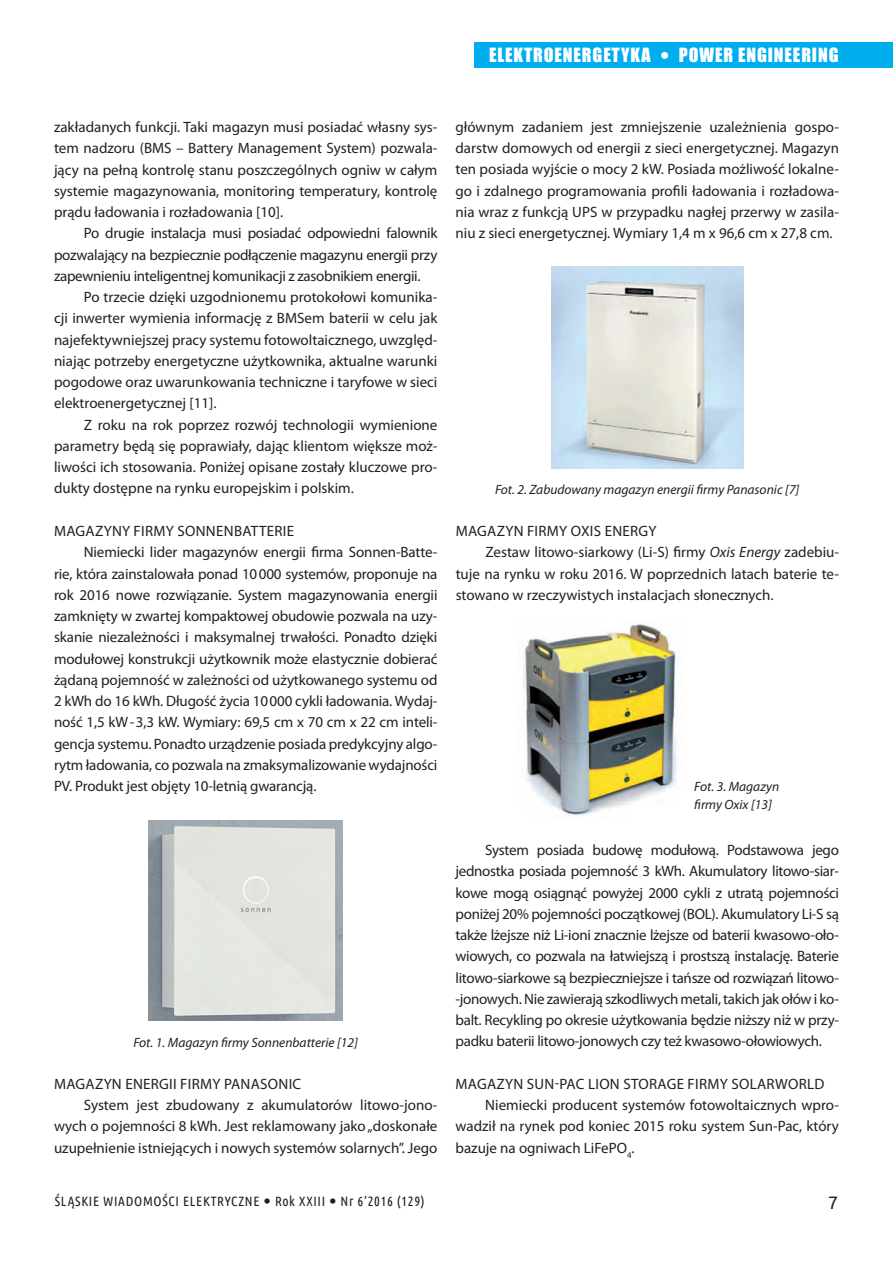
<style>
.page{position:relative;width:893px;height:1263px;background:#fff}
.page>*{position:absolute;margin:0;border:0;box-sizing:border-box;transform-origin:0 0}
.t1{font:18px "Impact";letter-spacing:.05em;color:#fff}
.t2{font:18px "Ubuntu";color:#231f20}
.t3{font:15px/21.3px "Myriad Pro";letter-spacing:-.01em;color:#231f20;text-align:justify}
.t4{font:italic 13.5px/18px "Myriad Pro";color:#231f20}
.t5{font:13.5px "Ubuntu Condensed";letter-spacing:.05em;color:#231f20}
.s1{font-style:italic}
</style>
<div class="page">
<div style="left:474px;top:42px;width:419px;height:26px;background:#00aeef"></div>
<img style="left:149px;top:821px;width:194px;height:200px">
<img style="left:551px;top:267px;width:192px;height:201px">
<img style="left:522px;top:624px;width:156px;height:195px">
<p class="t1" style="left:489px;top:41px;width:163px">ELEKTROENERGETYKA</p>
<p class="t1" style="left:679px;top:41px;width:161px">POWER ENGINEERING</p>
<p class="t3" style="left:54px;top:116px;width:385px">zakładanych funkcji. Taki magazyn musi posiadać własny sys&shy;tem nadzoru (BMS – Battery Management System) pozwala&shy;jący na pełną kontrolę stanu poszczególnych ogniw w całym systemie magazynowania, monitoring temperatury, kontrolę prądu ładowania i rozładowania [10].</p>
<p class="t3" style="left:54px;top:222px;width:385px;text-indent:30px">Po drugie instalacja musi posiadać odpowiedni falownik pozwalający na bezpiecznie podłączenie magazynu energii przy zapewnieniu inteligentnej komunikacji z zasobnikiem energii.</p>
<p class="t3" style="left:54px;top:286px;width:385px;text-indent:30px">Po trzecie dzięki uzgodnionemu protokołowi komunika&shy;cji inwerter wymienia informację z BMSem baterii w celu jak najefektywniejszej pracy systemu fotowoltaicznego, uwzględ&shy;niając potrzeby energetyczne użytkownika, aktualne warunki pogodowe oraz uwarunkowania techniczne i taryfowe w sieci elektroenergetycznej [11].</p>
<p class="t3" style="left:54px;top:414px;width:385px;text-indent:30px">Z roku na rok poprzez rozwój technologii wymienione parametry będą się poprawiały, dając klientom większe moż&shy;liwości ich stosowania. Poniżej opisane zostały kluczowe pro&shy;dukty dostępne na rynku europejskim i polskim.</p>
<p class="t3" style="left:54px;top:520px;width:16px">Magaz</p>
<p class="t3" style="left:104px;top:520px;width:39px">ynyfirm</p>
<p class="t3" style="left:166px;top:520px;width:29px">y Sonnenbatterie</p>
<p class="t3" style="left:84px;top:541px;width:355px">Niemiecki lider magazynów energii firma Sonnen-Batte-</p>
<p class="t3" style="left:54px;top:563px;width:385px">rie, która zainstalowała ponad 10000 systemów, proponuje na</p>
<p class="t3" style="left:54px;top:584px;width:385px">rok 2016 nowe rozwiązanie. System magazynowania energii</p>
<p class="t3" style="left:54px;top:605px;width:385px">zamknięty w zwartej kompaktowej obudowie pozwala na uzy-</p>
<p class="t3" style="left:54px;top:626px;width:385px">skanie niezależności i maksymalnej trwałości. Ponadto dzięki</p>
<p class="t3" style="left:54px;top:648px;width:385px">modułowej konstrukcji użytkownik może elastycznie dobierać</p>
<p class="t3" style="left:54px;top:669px;width:385px">żądaną pojemność w zależności od użytkowanego systemu od</p>
<p class="t3" style="left:54px;top:690px;width:385px">2 kWh do 16 kWh. Długość życia 10000 cykli ładowania. Wydaj-</p>
<p class="t3" style="left:54px;top:711px;width:385px">ność 1,5 kW-3,3 kW. Wymiary: 69,5 cm x 70 cm x 22 cm inteli-</p>
<p class="t3" style="left:54px;top:733px;width:385px">gencja systemu. Ponadto urządzenie posiada predykcyjny algo-</p>
<p class="t3" style="left:54px;top:754px;width:385px">rytm ładowania, co pozwala na zmaksymalizowanie wydajności</p>
<p class="t3" style="left:54px;top:775px;width:264px">PV. Produkt jest objęty 10-letnią gwarancją.</p>
<p class="t4" style="left:133px;top:1033px;width:226px">Fot. 1. Magazyn firmy Sonnenbatterie [12]</p>
<p class="t3" style="left:54px;top:1073px;width:16px">Magaz</p>
<p class="t3" style="left:104px;top:1073px;width:30px">yn energii</p>
<p class="t3" style="left:180px;top:1073px;width:9px">firm</p>
<p class="t3" style="left:212px;top:1073px;width:29px">y Panasonic</p>
<p class="t3" style="left:84px;top:1094px;width:355px">System jest zbudowany z akumulatorów litowo-jono-</p>
<p class="t3" style="left:54px;top:1115px;width:385px">wych o pojemności 8 kWh. Jest reklamowany jako „doskonałe</p>
<p class="t3" style="left:54px;top:1137px;width:385px">uzupełnienie istniejących i nowych systemów solarnych”. Jego</p>
<p class="t3" style="left:455px;top:116px;width:385px">głównym zadaniem jest zmniejszenie uzależnienia gospo&shy;darstw domowych od energii z sieci energetycznej. Magazyn ten posiada wyjście o mocy 2 kW. Posiada możliwość lokalne&shy;go i zdalnego programowania profili ładowania i rozładowa&shy;nia wraz z funkcją UPS w przypadku nagłej przerwy w zasila&shy;niu z sieci energetycznej. Wymiary 1,4 m x 96,6 cm x 27,8 cm.</p>
<p class="t4" style="left:495px;top:480px;width:306px">Fot. 2. Zabudowany magazyn energii firmy Panasonic [7]</p>
<p class="t3" style="left:456px;top:520px;width:16px">Magaz</p>
<p class="t3" style="left:505px;top:520px;width:31px">yn firm</p>
<p class="t3" style="left:559px;top:520px;width:63px">y Oxis Energ</p>
<p class="t3" style="left:649px;top:520px;width:10px">y</p>
<p class="t3" style="left:485px;top:541px;width:355px">Zestaw litowo-siarkowy (Li-S) firmy <span class="s1">Oxis Energy</span> zadebiu-</p>
<p class="t3" style="left:456px;top:563px;width:385px">tuje na rynku w roku 2016. W poprzednich latach baterie te-</p>
<p class="t3" style="left:456px;top:584px;width:320px">stowano w rzeczywistych instalacjach słonecznych.</p>
<p class="t4" style="left:694px;top:777px;width:87px">Fot. 3. Magazyn firmy Oxix [13]</p>
<p class="t3" style="left:455px;top:839px;width:385px;text-indent:30px">System posiada budowę modułową. Podstawowa jego jednostka posiada pojemność 3 kWh. Akumulatory litowo-siar&shy;kowe mogą osiągnąć powyżej 2000 cykli z utratą pojemności poniżej 20% pojemności początkowej (BOL). Akumulatory Li-S są także lżejsze niż Li-ioni znacznie lżejsze od baterii kwasowo-oło&shy;wiowych, co pozwala na łatwiejszą i prostszą instalację. Baterie litowo-siarkowe są bezpieczniejsze i tańsze od rozwiązań litowo--jonowych. Nie zawierają szkodliwych metali, takich jak ołów i ko&shy;balt. Recykling po okresie użytkowania będzie niższy niż w przy&shy;padku baterii litowo-jonowych czy też kwasowo-ołowiowych.</p>
<p class="t3" style="left:456px;top:1073px;width:16px">Magaz</p>
<p class="t3" style="left:505px;top:1073px;width:128px">yn Sun-Pac LiOn storage</p>
<p class="t3" style="left:688px;top:1073px;width:9px">firm</p>
<p class="t3" style="left:720px;top:1073px;width:29px">y Solar</p>
<p class="t3" style="left:775px;top:1073px;width:23px">World</p>
<p class="t3" style="left:485px;top:1094px;width:355px">Niemiecki producent systemów fotowoltaicznych wpro-</p>
<p class="t3" style="left:455px;top:1115px;width:385px">wadził na rynek pod koniec 2015 roku system Sun-Pac, który</p>
<p class="t3" style="left:455px;top:1137px;width:181px">bazuje na ogniwach LiFePO<sub>4</sub>.</p>
<p class="t5" style="left:55px;top:1192px;width:371px">ŚLĄSKIE WIADOMOŚCI ELEKTRYCZNE Rok XXIII Nr 6’2016 (129)</p>
<p class="t2" style="left:828px;top:1192px;width:12px">7</p>
</div>
